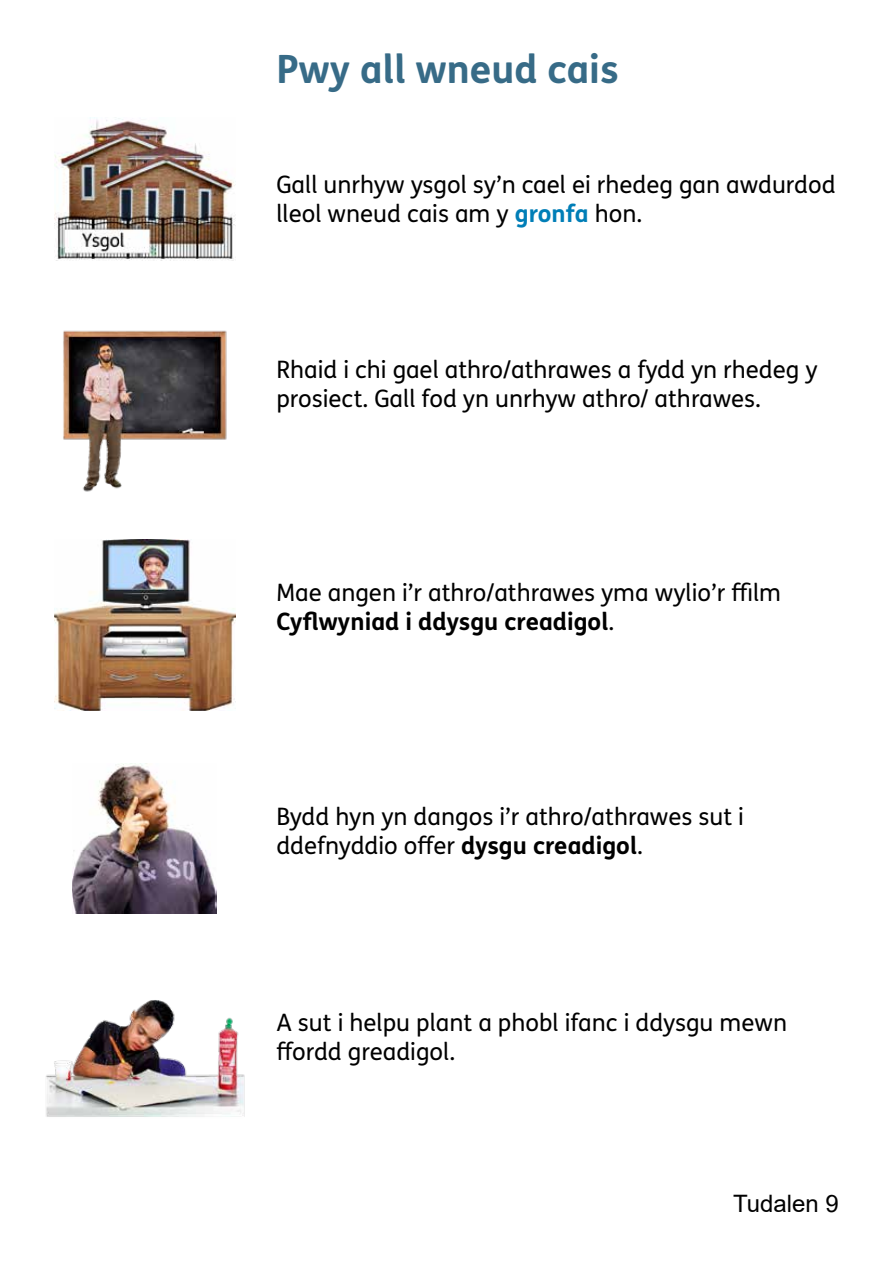
<style>
.page{position:relative;width:893px;height:1263px;background:#fff}
.page>*{position:absolute;margin:0;border:0;box-sizing:border-box;transform-origin:0 0}
.t1{font:700 39px "FS Me Pro";color:#376b87}
.t2{font:24px/28.8px "FS Me Pro";color:#000}
.t3{font:24px "Arial";color:#000}
.s1{font-weight:700;color:#007eb7}
.s2{font-weight:700}
</style>
<div class="page">
<img style="left:54px;top:118px;width:181px;height:142px">
<img style="left:63px;top:330px;width:164px;height:162px">
<img style="left:54px;top:540px;width:181px;height:171px">
<img style="left:73px;top:764px;width:144px;height:149px">
<img style="left:46px;top:1000px;width:199px;height:117px">
<h1 class="t1" style="left:276px;top:39px;width:344px">Pwy all wneud cais</h1>
<p class="t2" style="left:276px;top:170px;width:561px">Gall unrhyw ysgol sy’n cael ei rhedeg gan awdurdod lleol wneud cais am y <span class="s1">gronfa</span> hon.</p>
<p class="t2" style="left:276px;top:355px;width:543px">Rhaid i chi gael athro/athrawes a fydd yn rhedeg y prosiect. Gall fod yn unrhyw athro/ athrawes.</p>
<p class="t2" style="left:276px;top:578px;width:506px">Mae angen i’r athro/athrawes yma wylio’r flm<br><span class="s2">Cyfwyniad i ddysgu creadigol</span>.</p>
<p class="t2" style="left:276px;top:802px;width:469px">Bydd hyn yn dangos i’r athro/athrawes sut i ddefnyddio ofer <span class="s2">dysgu creadigol</span>.</p>
<p class="t2" style="left:276px;top:1008px;width:512px">A sut i helpu plant a phobl ifanc i ddysgu mewn fordd greadigol.</p>
<p class="t3" style="left:733px;top:1187px;width:107px">Tudalen 9</p>
</div>
